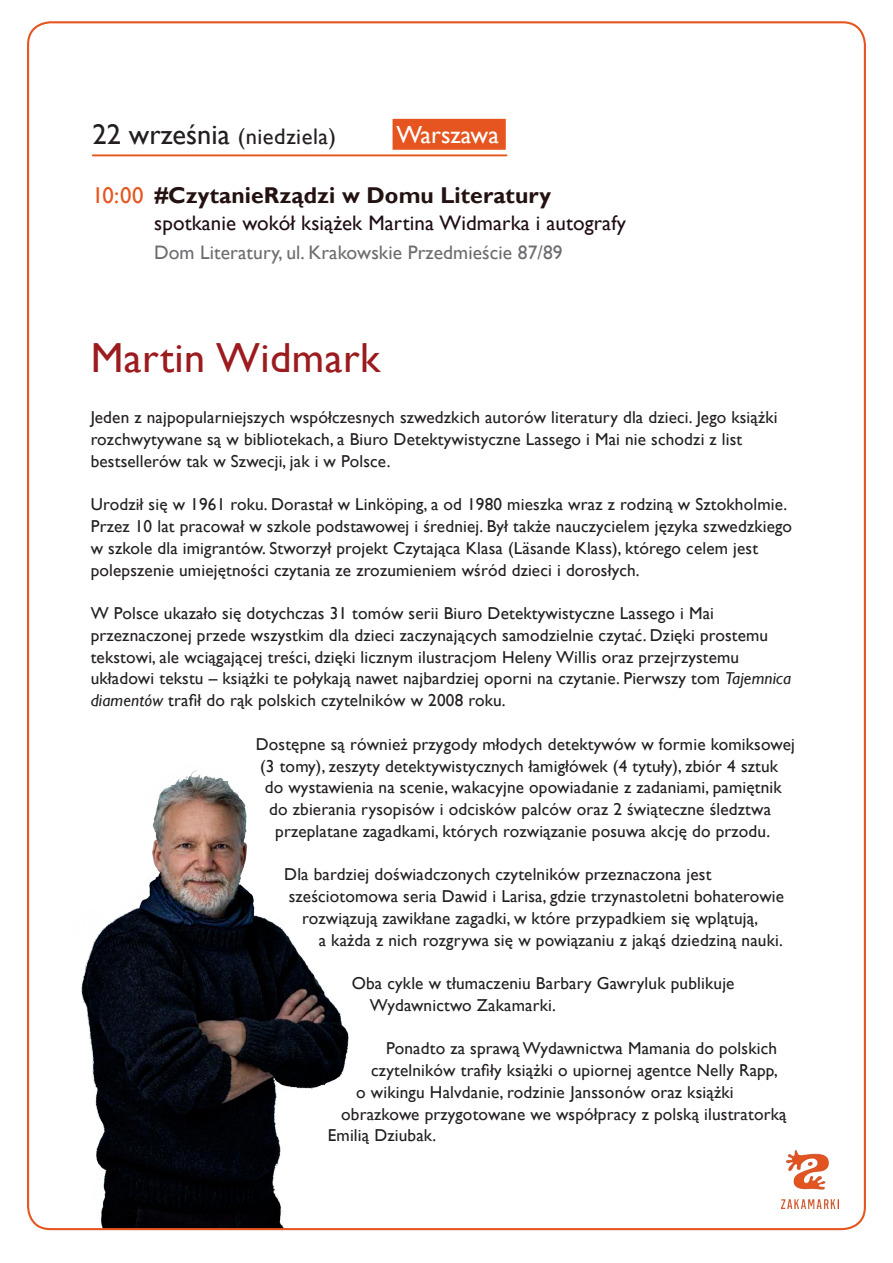
<style>
.page{position:relative;width:893px;height:1263px;background:#fff}
.page>*{position:absolute;margin:0;border:0;box-sizing:border-box;transform-origin:0 0}
.t1{font:42px "Gill Sans";letter-spacing:.01em;color:#9b1b1e}
.przekreślenie{font:24.75px "Gill Sans";color:#fff}
.t2{font:700 22.8px "Gill Sans";letter-spacing:.005em;color:#231211}
.t3{font:22.8px "Gill Sans";color:#e6551f}
.t4{font:22.5px "Gill Sans";letter-spacing:.025em;color:#231f20}
.t5{font:21px "Gill Sans";letter-spacing:.005em;color:#1f0e17}
.t6{font:19.5px "Gill Sans";letter-spacing:.005em;color:#6c6d70}
.t7{font:17.25px/21.8px "Gill Sans";letter-spacing:.01em;color:#231f20}
.s1{font-size:28.5px}
.s2{font-style:italic}
</style>
<div class="page">
<img style="left:34px;top:770px;width:315px;height:459px">
<img style="left:782px;top:1150px;width:57px;height:59px">
<hr style="left:93px;top:154px;width:413px;height:2px;background:#e6551f">
<div style="left:393px;top:119px;width:113px;height:31px;background:#e6551f"></div>
<p class="t4" style="left:93px;top:123px;width:245px"><span class="s1">22 września</span> (niedziela)</p>
<p class="t3" style="left:92px;top:182px;width:53px">10:00</p>
<p class="przekreślenie" style="left:396px;top:120px;width:104px">Warszawa</p>
<p class="t2" style="left:155px;top:181px;width:398px">#CzytanieRządzi w Domu Literatury</p>
<p class="t5" style="left:154px;top:211px;width:473px">spotkanie wokół książek Martina Widmarka i autografy</p>
<p class="t6" style="left:154px;top:241px;width:410px">Dom Literatury, ul. Krakowskie Przedmieście 87/89</p>
<p class="t1" style="left:91px;top:334px;width:291px">Martin Widmark</p>
<p class="t7" style="left:91px;top:407px;width:688px">Jeden z najpopularniejszych współczesnych szwedzkich autorów literatury dla dzieci. Jego książki rozchwytywane są w bibliotekach, a Biuro Detektywistyczne Lassego i Mai nie schodzi z list bestsellerów tak w Szwecji, jak i w Polsce.</p>
<p class="t7" style="left:91px;top:494px;width:703px">Urodził się w 1961 roku. Dorastał w Linköping, a od 1980 mieszka wraz z rodziną w Sztokholmie.<br>Przez 10 lat pracował w szkole podstawowej i średniej. Był także nauczycielem języka szwedzkiego w szkole dla imigrantów. Stworzył projekt Czytająca Klasa (Läsande Klass), którego celem jest polepszenie umiejętności czytania ze zrozumieniem wśród dzieci i dorosłych.</p>
<p class="t7" style="left:91px;top:603px;width:702px">W Polsce ukazało się dotychczas 31 tomów serii Biuro Detektywistyczne Lassego i Mai przeznaczonej przede wszystkim dla dzieci zaczynających samodzielnie czytać. Dzięki prostemu tekstowi, ale wciągającej treści, dzięki licznym ilustracjom Heleny Willis oraz przejrzystemu układowi tekstu – książki te połykają nawet najbardziej oporni na czytanie. Pierwszy tom <span class="s2">Tajemnica diamentów</span> trafił do rąk polskich czytelników w 2008 roku.</p>
<p class="t7" style="left:256px;top:733px;width:541px">Dostępne są również przygody młodych detektywów w formie komiksowej</p>
<p class="t7" style="left:260px;top:755px;width:519px">(3 tomy), zeszyty detektywistycznych łamigłówek (4 tytuły), zbiór 4 sztuk</p>
<p class="t7" style="left:265px;top:777px;width:519px">do wystawienia na scenie, wakacyjne opowiadanie z zadaniami, pamiętnik</p>
<p class="t7" style="left:269px;top:799px;width:503px">do zbierania rysopisów i odcisków palców oraz 2 świąteczne śledztwa</p>
<p class="t7" style="left:275px;top:820px;width:496px">przeplatane zagadkami, których rozwiązanie posuwa akcję do przodu.</p>
<p class="t7" style="left:284px;top:864px;width:429px">Dla bardziej doświadczonych czytelników przeznaczona jest</p>
<p class="t7" style="left:289px;top:886px;width:497px">sześciotomowa seria Dawid i Larisa, gdzie trzynastoletni bohaterowie</p>
<p class="t7" style="left:302px;top:907px;width:457px">rozwiązują zawikłane zagadki, w które przypadkiem się wplątują,</p>
<p class="t7" style="left:319px;top:929px;width:466px">a każda z nich rozgrywa się w powiązaniu z jakąś dziedziną nauki.</p>
<p class="t7" style="left:370px;top:973px;width:366px;text-indent:-18px">Oba cykle w tłumaczeniu Barbary Gawryluk publikuje<br>Wydawnictwo Zakamarki.</p>
<p class="t7" style="left:371px;top:1038px;width:408px;text-align:right">Ponadto za sprawą Wydawnictwa Mamania do polskich czytelników trafiły książki o upiornej agentce Nelly Rapp,</p>
<p class="t7" style="left:356px;top:1081px;width:379px">o wikingu Halvdanie, rodzinie Janssonów oraz książki</p>
<p class="t7" style="left:341px;top:1103px;width:447px">obrazkowe przygotowane we współpracy z polską ilustratorką</p>
<p class="t7" style="left:328px;top:1125px;width:110px">Emilią Dziubak.</p>
</div>
